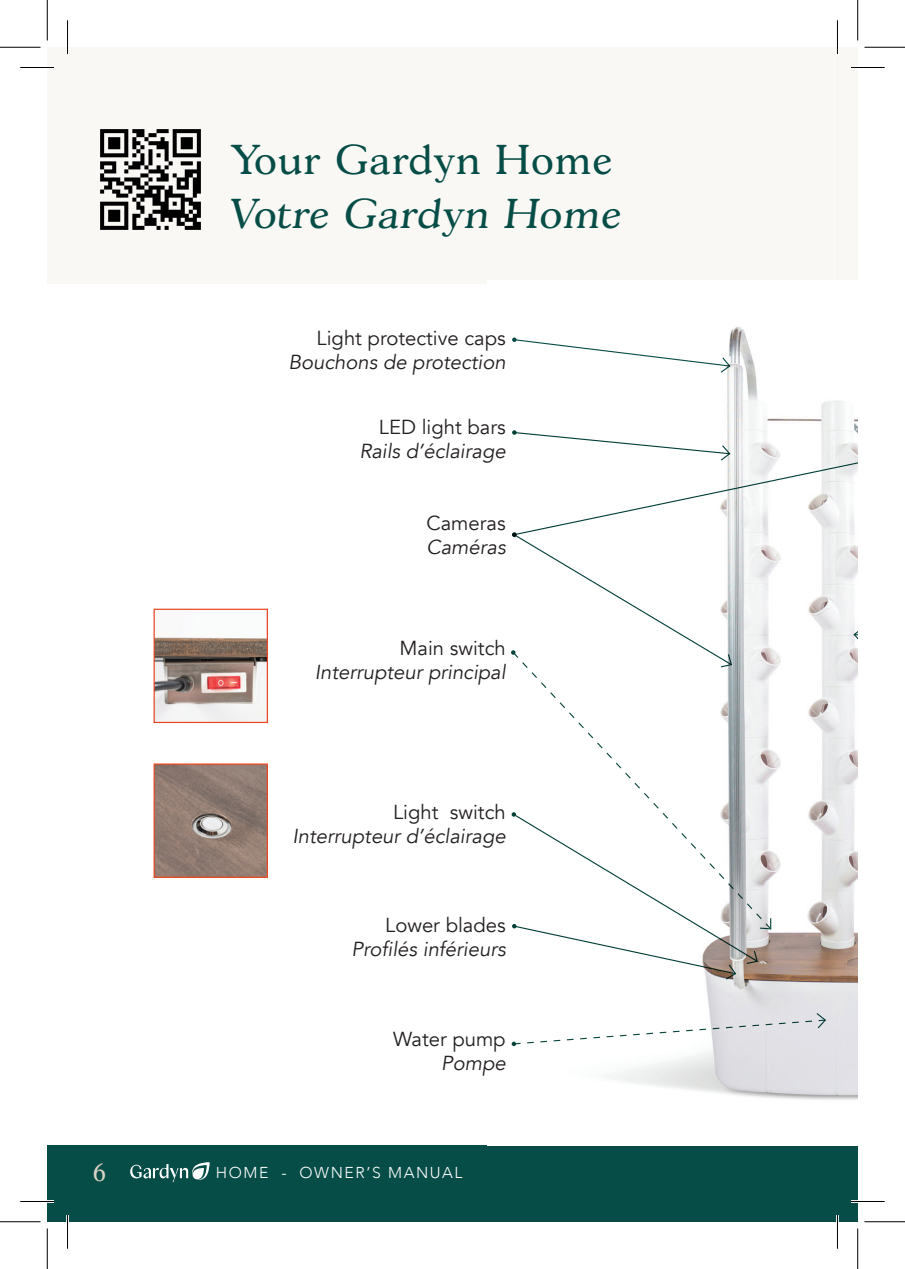
<style>
.page{position:relative;width:905px;height:1269px;background:#fff}
.page>*{position:absolute;margin:0;border:0;box-sizing:border-box;transform-origin:0 0}
.t1{font:40.5px "Gascogne Serial";letter-spacing:.05em;color:#064d47}
.t2{font:24.75px "Gascogne Serial";color:#dcd4c4}
.t3{font:italic 20.25px "Avenir";color:#231f20}
.t4{font:20.25px "Avenir";color:#231f20}
.t5{font:300 15.75px "Avenir";letter-spacing:.1em;color:#fff}
</style>
<div class="page">
<div style="left:47px;top:47px;width:790px;height:236px;background:#f9f8f5"></div>
<div style="left:47px;top:1145px;width:810px;height:77px;background:#064d47"></div>
<svg style="left:130px;top:1162px;width:80px;height:20px"></svg>
<div style="left:837px;top:47px;width:20px;height:236px;background:#f9f8f5"></div>
<img style="left:513px;top:327px;width:344px;height:773px">
<svg style="left:512px;top:337px;width:219px;height:37px"></svg>
<svg style="left:513px;top:668px;width:259px;height:262px"></svg>
<svg style="left:511px;top:430px;width:346px;height:238px"></svg>
<svg style="left:511px;top:1012px;width:315px;height:34px"></svg>
<img style="left:100px;top:129px;width:101px;height:101px">
<svg style="left:511px;top:812px;width:260px;height:169px"></svg>
<img style="left:155px;top:765px;width:111px;height:111px">
<div style="left:153px;top:763px;width:115px;height:115px;border:1px solid #eb4721"></div>
<img style="left:155px;top:637px;width:111px;height:84px">
<div style="left:153px;top:609px;width:115px;height:114px;border:1px solid #eb4721"></div>
<hr style="left:20px;top:66px;width:34px;height:3px;background:#fff">
<hr style="left:850px;top:66px;width:34px;height:3px;background:#fff">
<hr style="left:20px;top:1200px;width:34px;height:3px;background:#fff">
<hr style="left:850px;top:1200px;width:34px;height:3px;background:#fff">
<hr style="left:66px;top:20px;width:3px;height:34px;background:#fff">
<hr style="left:66px;top:1215px;width:3px;height:34px;background:#fff">
<hr style="left:836px;top:20px;width:2px;height:34px;background:#fff">
<hr style="left:836px;top:1215px;width:2px;height:34px;background:#fff">
<hr style="left:20px;top:67px;width:34px;height:1px;background:#000">
<hr style="left:850px;top:67px;width:34px;height:1px;background:#000">
<hr style="left:20px;top:1201px;width:34px;height:1px;background:#000">
<hr style="left:850px;top:1201px;width:34px;height:1px;background:#000">
<hr style="left:67px;top:20px;width:1px;height:34px;background:#000">
<hr style="left:67px;top:1215px;width:1px;height:34px;background:#000">
<hr style="left:837px;top:20px;width:1px;height:34px;background:#000">
<hr style="left:837px;top:1215px;width:1px;height:34px;background:#000">
<hr style="left:0;top:47px;width:40px;height:1px;background:#000">
<hr style="left:864px;top:47px;width:40px;height:1px;background:#000">
<hr style="left:0;top:1221px;width:40px;height:1px;background:#000">
<hr style="left:864px;top:1221px;width:40px;height:1px;background:#000">
<hr style="left:47px;top:0;width:1px;height:40px;background:#000">
<hr style="left:47px;top:1228px;width:1px;height:41px;background:#000">
<hr style="left:857px;top:0;width:1px;height:40px;background:#000">
<hr style="left:857px;top:1228px;width:1px;height:41px;background:#000">
<h1 class="t1" style="left:232px;top:136px;width:381px">Your Gardyn Home</h1>
<h1 class="t1" style="left:228px;top:190px;width:398px">Votre Gardyn Home</h1>
<p class="t4" style="left:316px;top:326px;width:190px">Light protective caps</p>
<p class="t3" style="left:288px;top:350px;width:219px">Bouchons de protection</p>
<p class="t4" style="left:379px;top:415px;width:128px">LED light bars</p>
<p class="t3" style="left:359px;top:439px;width:148px">Rails d’éclairage</p>
<p class="t4" style="left:426px;top:511px;width:81px">Cameras</p>
<p class="t3" style="left:426px;top:535px;width:81px">Caméras</p>
<p class="t4" style="left:399px;top:636px;width:108px">Main switch</p>
<p class="t3" style="left:315px;top:660px;width:192px">Interrupteur principal</p>
<p class="t4" style="left:393px;top:800px;width:114px">Light switch</p>
<p class="t3" style="left:292px;top:824px;width:215px">Interrupteur d’éclairage</p>
<p class="t4" style="left:385px;top:913px;width:122px">Lower blades</p>
<p class="t3" style="left:351px;top:937px;width:156px">Profilés inférieurs</p>
<p class="t4" style="left:393px;top:1027px;width:114px">Water pump</p>
<p class="t3" style="left:441px;top:1051px;width:66px">Pompe</p>
<p class="t2" style="left:93px;top:1158px;width:14px">6</p>
<p class="t5" style="left:216px;top:1163px;width:248px">HOME - OWNER’S MANUAL</p>
</div>
